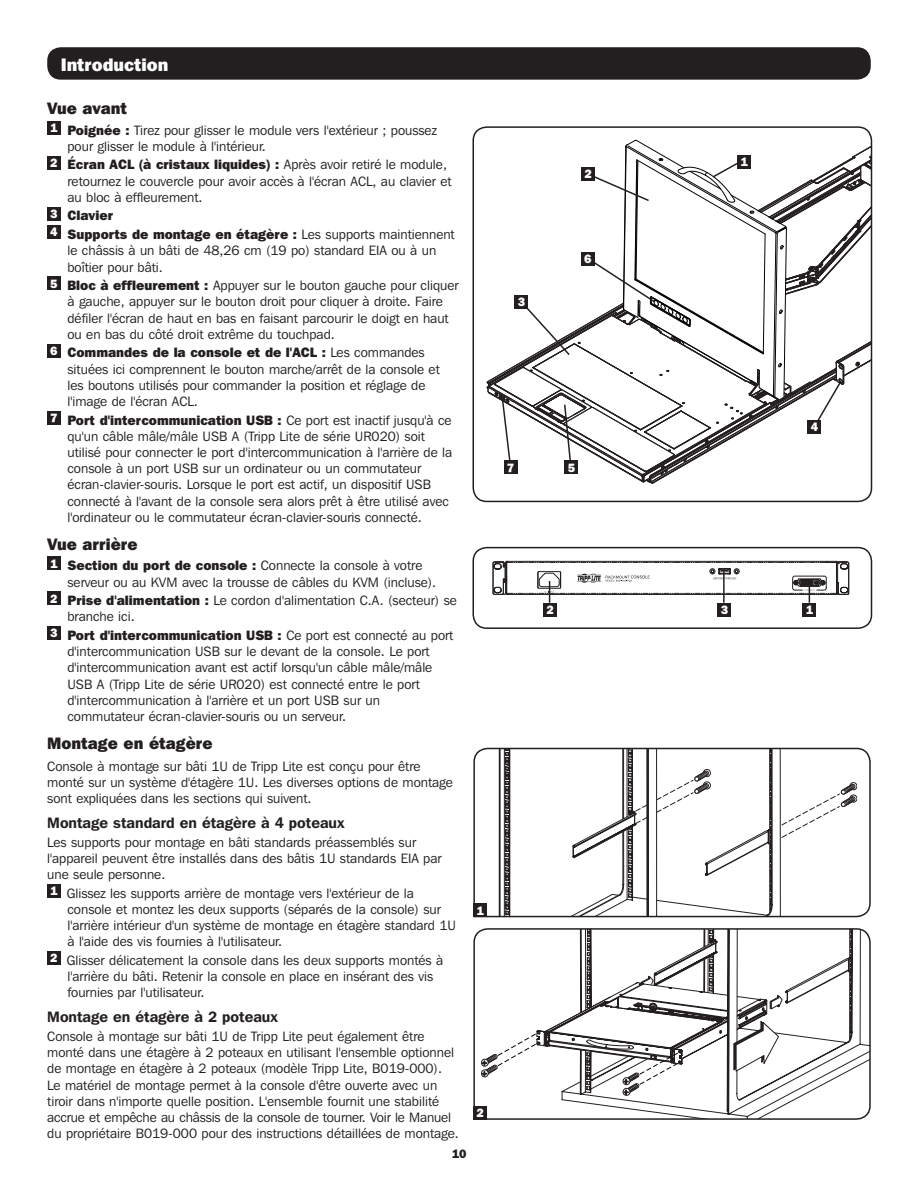
<style>
.page{position:relative;width:918px;height:1188px;background:#fff}
.page>*{position:absolute;margin:0;border:0;box-sizing:border-box;transform-origin:0 0}
.t1{font:800 18px "Franklin Gothic IT Cby BT";color:#fff}
.t2{font:800 16.5px "Franklin Gothic IT Cby BT";color:#231f20}
.t3{font:600 15px "Franklin Gothic IT Cby BT";color:#231f20}
.t4{font:13.5px/16.2px "Franklin Gothic IT Cby BT";color:#231f20}
.t5{font:800 13.5px "Franklin Gothic IT Cby BT";color:#231f20}
.t6{font:800 12px "Franklin Gothic IT Cby BT";color:#fff}
.t7{font:800 12px "Franklin Gothic IT Cby BT";color:#231f20}
.s1{font-weight:800}
</style>
<div class="page">
<div style="left:47px;top:47px;width:824px;height:33px;background:#231f20;border-radius:14px"></div>
<div style="left:47px;top:121px;width:14px;height:14px;background:#231f20"></div>
<div style="left:47px;top:156px;width:14px;height:13px;background:#231f20"></div>
<div style="left:47px;top:207px;width:14px;height:13px;background:#231f20"></div>
<div style="left:47px;top:225px;width:14px;height:14px;background:#231f20"></div>
<div style="left:47px;top:276px;width:14px;height:14px;background:#231f20"></div>
<div style="left:47px;top:344px;width:14px;height:13px;background:#231f20"></div>
<div style="left:47px;top:411px;width:14px;height:14px;background:#231f20"></div>
<div style="left:47px;top:557px;width:14px;height:13px;background:#231f20"></div>
<div style="left:47px;top:591px;width:14px;height:14px;background:#231f20"></div>
<div style="left:47px;top:626px;width:14px;height:14px;background:#231f20"></div>
<div style="left:47px;top:884px;width:14px;height:14px;background:#231f20"></div>
<div style="left:47px;top:951px;width:14px;height:14px;background:#231f20"></div>
<svg style="left:487px;top:127px;width:385px;height:357px"></svg>
<svg style="left:473px;top:747px;width:398px;height:171px"></svg>
<svg style="left:473px;top:928px;width:398px;height:192px"></svg>
<div style="left:473px;top:904px;width:14px;height:13px;background:#231f20"></div>
<div style="left:473px;top:1106px;width:14px;height:14px;background:#231f20"></div>
<div style="left:472px;top:547px;width:400px;height:82px;border:2px solid #231f20;border-radius:14px"></div>
<div style="left:803px;top:603px;width:13px;height:13px;background:#231f20"></div>
<div style="left:544px;top:603px;width:13px;height:13px;background:#231f20"></div>
<svg style="left:493px;top:561px;width:356px;height:42px"></svg>
<div style="left:718px;top:603px;width:13px;height:13px;background:#231f20"></div>
<hr style="left:723px;top:571px;width:2px;height:32px;background:#231f20">
<div style="left:808px;top:420px;width:13px;height:14px;background:#231f20"></div>
<div style="left:582px;top:167px;width:13px;height:14px;background:#231f20"></div>
<div style="left:565px;top:460px;width:13px;height:14px;background:#231f20"></div>
<div style="left:581px;top:252px;width:14px;height:13px;background:#231f20"></div>
<p class="t1" style="left:61px;top:53px;width:109px">Introduction</p>
<p class="t2" style="left:47px;top:98px;width:82px">Vue avant</p>
<p class="t6" style="left:50px;top:120px;width:9px">1</p>
<p class="t4" style="left:68px;top:122px;width:371px"><span class="s1">Poignée :</span> Tirez pour glisser le module vers l'extérieur ; poussez pour glisser le module à l'intérieur.</p>
<p class="t6" style="left:50px;top:155px;width:9px">2</p>
<p class="t4" style="left:68px;top:156px;width:386px"><span class="s1">Écran ACL (à cristaux liquides) :</span> Après avoir retiré le module, retournez le couvercle pour avoir accès à l'écran ACL, au clavier et au bloc à effleurement.</p>
<p class="t6" style="left:50px;top:206px;width:9px">3</p>
<p class="t5" style="left:68px;top:207px;width:47px">Clavier</p>
<p class="t6" style="left:50px;top:225px;width:9px">4</p>
<p class="t4" style="left:68px;top:226px;width:389px"><span class="s1">Supports de montage en étagère :</span> Les supports maintiennent le châssis à un bâti de 48,26 cm (19 po) standard EIA ou à un boîtier pour bâti.</p>
<p class="t6" style="left:50px;top:276px;width:9px">5</p>
<p class="t4" style="left:68px;top:277px;width:393px"><span class="s1">Bloc à effleurement :</span> Appuyer sur le bouton gauche pour cliquer à gauche, appuyer sur le bouton droit pour cliquer à droite. Faire défiler l'écran de haut en bas en faisant parcourir le doigt en haut ou en bas du côté droit extrême du touchpad.</p>
<p class="t6" style="left:50px;top:343px;width:9px">6</p>
<p class="t4" style="left:68px;top:344px;width:374px"><span class="s1">Commandes de la console et de l'ACL :</span> Les commandes situées ici comprennent le bouton marche/arrêt de la console et les boutons utilisés pour commander la position et réglage de l'image de l'écran ACL.</p>
<p class="t6" style="left:50px;top:410px;width:9px">7</p>
<p class="t4" style="left:68px;top:412px;width:386px"><span class="s1">Port d'intercommunication USB :</span> Ce port est inactif jusqu'à ce qu'un câble mâle/mâle USB A (Tripp Lite de série UR020) soit utilisé pour connecter le port d'intercommunication à l'arrière de la console à un port USB sur un ordinateur ou un commutateur écran-clavier-souris. Lorsque le port est actif, un dispositif USB connecté à l'avant de la console sera alors prêt à être utilisé avec l'ordinateur ou le commutateur écran-clavier-souris connecté.</p>
<p class="t2" style="left:47px;top:533px;width:92px">Vue arrière</p>
<p class="t6" style="left:50px;top:556px;width:9px">1</p>
<p class="t4" style="left:68px;top:557px;width:370px"><span class="s1">Section du port de console :</span> Connecte la console à votre serveur ou au KVM avec la trousse de câbles du KVM (incluse).</p>
<p class="t6" style="left:50px;top:591px;width:9px">2</p>
<p class="t4" style="left:68px;top:592px;width:391px"><span class="s1">Prise d'alimentation :</span> Le cordon d'alimentation C.A. (secteur) se branche ici.</p>
<p class="t6" style="left:50px;top:626px;width:9px">3</p>
<p class="t4" style="left:68px;top:627px;width:387px"><span class="s1">Port d'intercommunication USB :</span> Ce port est connecté au port d'intercommunication USB sur le devant de la console. Le port d'intercommunication avant est actif lorsqu'un câble mâle/mâle USB A (Tripp Lite de série UR020) est connecté entre le port d'intercommunication à l'arrière et un port USB sur un commutateur écran-clavier-souris ou un serveur.</p>
<p class="t2" style="left:47px;top:732px;width:167px">Montage en étagère</p>
<p class="t4" style="left:47px;top:758px;width:407px">Console à montage sur bâti 1U de Tripp Lite est conçu pour être monté sur un système d'étagère 1U. Les diverses options de montage sont expliquées dans les sections qui suivent.</p>
<p class="t3" style="left:47px;top:813px;width:299px">Montage standard en étagère à 4 poteaux</p>
<p class="t4" style="left:47px;top:834px;width:396px">Les supports pour montage en bâti standards préassemblés sur l'appareil peuvent être installés dans des bâtis 1U standards EIA par une seule personne.</p>
<p class="t6" style="left:50px;top:883px;width:9px">1</p>
<p class="t4" style="left:67px;top:885px;width:391px">Glissez les supports arrière de montage vers l'extérieur de la console et montez les deux supports (séparés de la console) sur l'arrière intérieur d'un système de montage en étagère standard 1U à l'aide des vis fournies à l'utilisateur.</p>
<p class="t6" style="left:50px;top:950px;width:9px">2</p>
<p class="t4" style="left:67px;top:952px;width:378px">Glisser délicatement la console dans les deux supports montés à l'arrière du bâti. Retenir la console en place en insérant des vis fournies par l'utilisateur.</p>
<p class="t3" style="left:47px;top:1007px;width:232px">Montage en étagère à 2 poteaux</p>
<p class="t4" style="left:47px;top:1028px;width:413px">Console à montage sur bâti 1U de Tripp Lite peut également être monté dans une étagère à 2 poteaux en utilisant l'ensemble optionnel de montage en étagère à 2 poteaux (modèle Tripp Lite, B019-000).<br>Le matériel de montage permet à la console d'être ouverte avec un tiroir dans n'importe quelle position. L'ensemble fournit une stabilité accrue et empêche au châssis de la console de tourner. Voir le Manuel du propriétaire B019-000 pour des instructions détaillées de montage.</p>
<p class="t7" style="left:452px;top:1146px;width:16px">10</p>
<p class="t6" style="left:476px;top:903px;width:9px">1</p>
<p class="t6" style="left:476px;top:1105px;width:9px">2</p>
<p class="t6" style="left:518px;top:294px;width:9px">3</p>
<p class="t6" style="left:585px;top:167px;width:9px">2</p>
<p class="t6" style="left:584px;top:251px;width:9px">6</p>
<p class="t6" style="left:507px;top:460px;width:9px">7</p>
<p class="t6" style="left:568px;top:460px;width:9px">5</p>
<p class="t6" style="left:741px;top:154px;width:9px">1</p>
<p class="t6" style="left:811px;top:419px;width:9px">4</p>
<p class="t6" style="left:546px;top:602px;width:9px">2</p>
<p class="t6" style="left:721px;top:602px;width:9px">3</p>
<p class="t6" style="left:806px;top:602px;width:9px">1</p>
</div>
